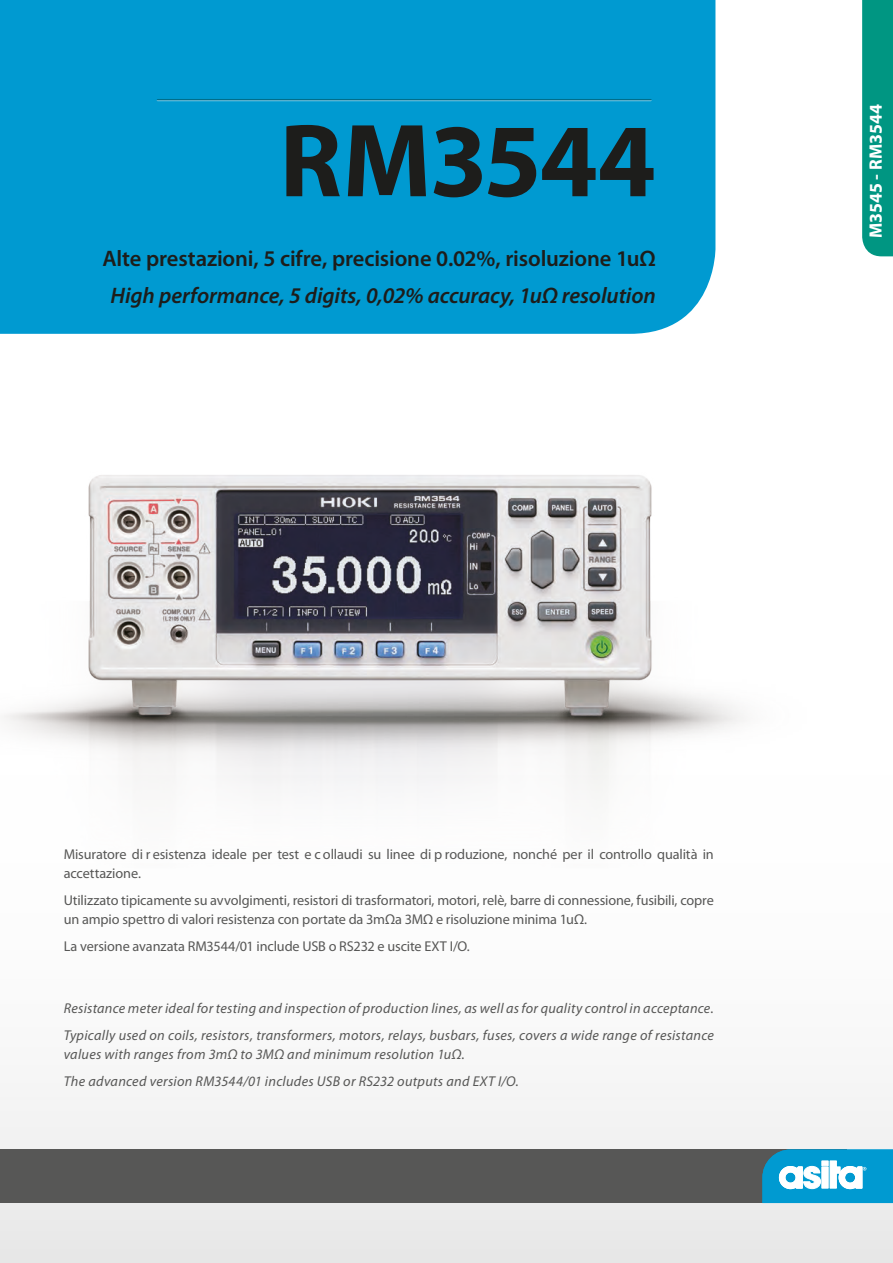
<style>
.page{position:relative;width:893px;height:1263px;background:#fff}
.page>*{position:absolute;margin:0;border:0;box-sizing:border-box;transform-origin:0 0}
.modello_prezzo_pag{font:700 105px "Myriad Pro";letter-spacing:-.015em;color:#1d1d1b}
.modello_prezzo_pag-2{font:600 22.5px "Myriad Pro";letter-spacing:-.005em;color:#1d1d1b}
.modello_prezzo_pag-3{font:italic 600 22.5px "Myriad Pro";letter-spacing:-.005em;color:#1d1d1b}
.modello_prezzo_pag-4{font:700 18px "Myriad Pro";letter-spacing:-.005em;color:#fff}
.descriz{font:14.25px/18.8px "Myriad Pro";letter-spacing:-.01em;color:#575756}
.descriz-2{font:italic 14.25px/18.8px "Myriad Pro";letter-spacing:.02em;color:#575756}
</style>
<div class="page">
<div style="left:862px;top:0;width:31px;height:256px;background:#009682"></div>
<div style="left:0;top:697px;width:893px;height:566px;background:linear-gradient(to bottom,#fff,#ececed)"></div>
<div style="left:0;top:1149px;width:846px;height:54px;background:#575756"></div>
<svg style="left:762px;top:1149px;width:131px;height:54px;background:#3caed7"></svg>
<div style="left:0;top:0;width:715px;height:334px;background:#009ad1"></div>
<hr style="left:157px;top:100px;width:495px;height:1px;background:#fff">
<hr style="left:157px;top:99px;width:495px;height:1px;background:#006e8b">
<img style="left:0;top:475px;width:840px;height:394px">
<p class="modello_prezzo_pag" style="left:279px;top:92px;width:378px">RM3544</p>
<p class="modello_prezzo_pag-2" style="left:103px;top:244px;width:555px">Alte prestazioni, 5 cifre, precisione 0.02%, risoluzione 1uΩ</p>
<p class="modello_prezzo_pag-3" style="left:110px;top:281px;width:547px">High performance, 5 digits, 0,02% accuracy, 1uΩ resolution</p>
<p class="modello_prezzo_pag-4" style="left:864px;top:238px;width:136px;rotate:-90deg">M3545 - RM3544</p>
<p class="descriz" style="left:64px;top:845px;width:652px">Misuratore di r esistenza ideale per test e c ollaudi su linee di p roduzione, nonché per il controllo qualità in accettazione.</p>
<p class="descriz" style="left:64px;top:891px;width:652px">Utilizzato tipicamente su avvolgimenti, resistori di trasformatori, motori, relè, barre di connessione, fusibili, copre un ampio spettro di valori resistenza con portate da 3mΩa 3MΩ e risoluzione minima 1uΩ.</p>
<p class="descriz" style="left:64px;top:937px;width:408px">La versione avanzata RM3544/01 include USB o RS232 e uscite EXT I/O.</p>
<p class="descriz-2" style="left:64px;top:998px;width:651px">Resistance meter ideal for testing and inspection of production lines, as well as for quality control in acceptance.</p>
<p class="descriz-2" style="left:64px;top:1026px;width:652px">Typically used on coils, resistors, transformers, motors, relays, busbars, fuses, covers a wide range of resistance values with ranges from 3mΩ to 3MΩ and minimum resolution 1uΩ.</p>
<p class="descriz-2" style="left:64px;top:1072px;width:457px">The advanced version RM3544/01 includes USB or RS232 outputs and EXT I/O.</p>
</div>
